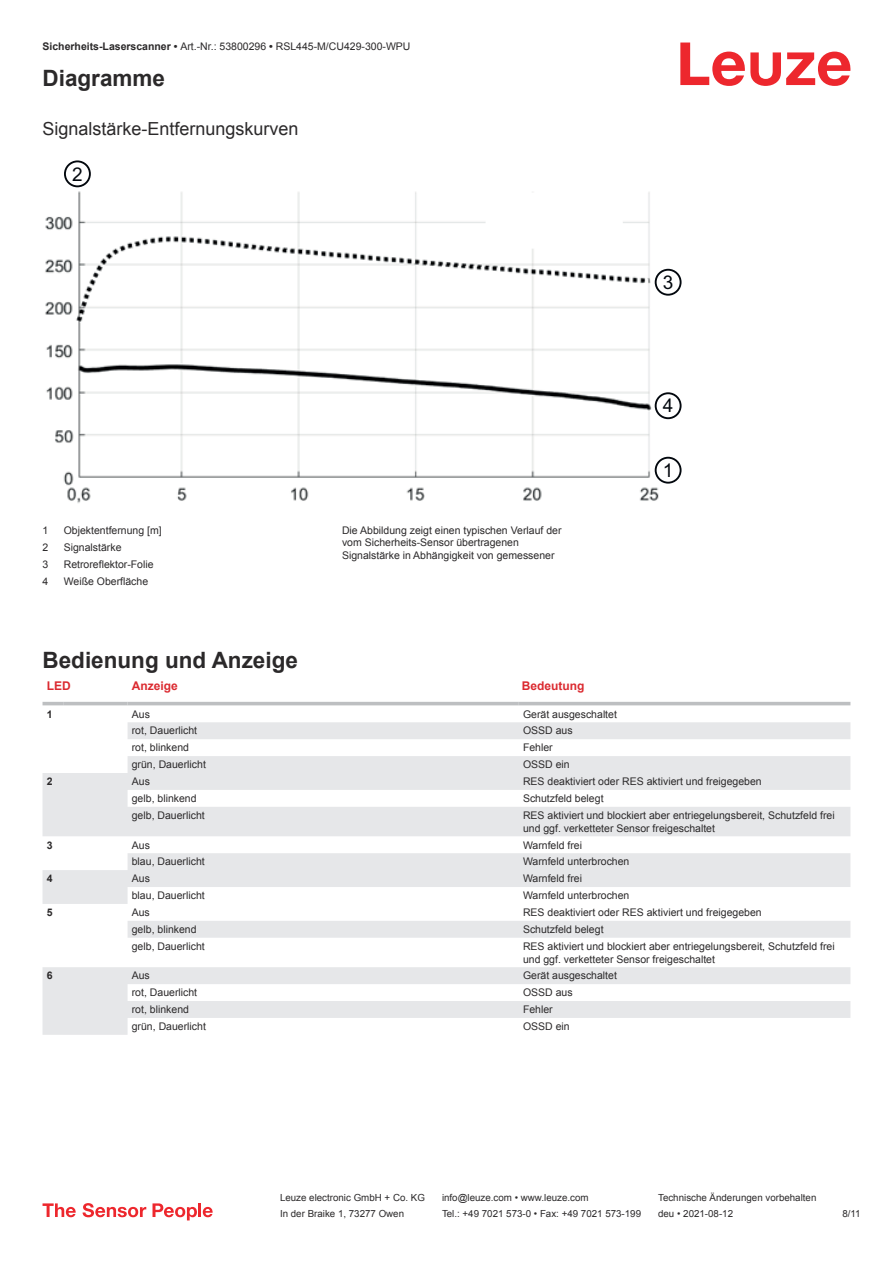
<style>
.page{position:relative;width:893px;height:1263px;background:#fff}
.page>*{position:absolute;margin:0;border:0;box-sizing:border-box;transform-origin:0 0}
.t1{font:700 22.5px "Arial";color:#2b292a}
.t2{font:18px "Arial";color:#2b292a}
.t3{font:700 12px "Arial";color:#db2a30}
.t4{font:10.5px/12.6px "Arial";color:#2b292a}
.t5{font:700 10.5px "Arial";color:#2b292a}
.t6{font:9.75px "Arial";color:#2b292a}
.s1{font-weight:700}
</style>
<div class="page">
<svg style="left:680px;top:43px;width:170px;height:43px"></svg>
<svg style="left:43px;top:701px;width:807px;height:5px;fill:#eceded"></svg>
<svg style="left:43px;top:722px;width:807px;height:313px;fill:#e6e7e9"></svg>
<hr style="left:43px;top:702px;width:21px;height:3px;background:#bdbfc1">
<hr style="left:64px;top:702px;width:64px;height:3px;background:#bdbfc1">
<hr style="left:128px;top:702px;width:391px;height:3px;background:#bdbfc1">
<hr style="left:519px;top:702px;width:331px;height:3px;background:#bdbfc1">
<svg style="left:43px;top:1203px;width:33px;height:14px"></svg>
<svg style="left:83px;top:1203px;width:63px;height:14px"></svg>
<svg style="left:153px;top:1203px;width:44px;height:17px"></svg>
<hr style="left:198px;top:1203px;width:3px;height:14px;background:#ed272d">
<svg style="left:203px;top:1207px;width:10px;height:10px"></svg>
<img style="left:45px;top:191px;width:617px;height:312px">
<svg style="left:655px;top:457px;width:26px;height:26px"></svg>
<div style="left:655px;top:457px;width:27px;height:27px;border:2px solid #03080e;border-radius:50%"></div>
<svg style="left:65px;top:161px;width:25px;height:26px"></svg>
<div style="left:64px;top:160px;width:27px;height:27px;border:2px solid #03080e;border-radius:50%"></div>
<svg style="left:655px;top:269px;width:26px;height:26px"></svg>
<div style="left:655px;top:269px;width:27px;height:27px;border:2px solid #03080e;border-radius:50%"></div>
<svg style="left:655px;top:393px;width:26px;height:25px"></svg>
<div style="left:655px;top:392px;width:27px;height:27px;border:2px solid #03080e;border-radius:50%"></div>
<svg style="left:665px;top:463px;width:5px;height:14px"></svg>
<svg style="left:73px;top:167px;width:9px;height:14px"></svg>
<svg style="left:664px;top:275px;width:8px;height:14px"></svg>
<svg style="left:663px;top:399px;width:9px;height:13px"></svg>
<p class="t4" style="left:43px;top:41px;width:369px"><span class="s1">Sicherheits-Laserscanner •</span> Art.-Nr.: 53800296 <span class="s1">•</span> RSL445-M/CU429-300-WPU</p>
<h1 class="t1" style="left:43px;top:70px;width:124px">Diagramme</h1>
<h2 class="t2" style="left:43px;top:122px;width:258px">Signalstärke-Entfernungskurven</h2>
<p class="t4" style="left:43px;top:525px;width:7px">1</p>
<p class="t4" style="left:64px;top:525px;width:100px">Objektentfernung [m]</p>
<p class="t4" style="left:43px;top:542px;width:7px">2</p>
<p class="t4" style="left:64px;top:542px;width:59px">Signalstärke</p>
<p class="t4" style="left:43px;top:559px;width:7px">3</p>
<p class="t4" style="left:64px;top:559px;width:91px">Retroreflektor-Folie</p>
<p class="t4" style="left:43px;top:576px;width:7px">4</p>
<p class="t4" style="left:64px;top:576px;width:86px">Weiße Oberfläche</p>
<p class="t4" style="left:342px;top:525px;width:221px">Die Abbildung zeigt einen typischen Verlauf der vom Sicherheits-Sensor übertragenen<br>Signalstärke in Abhängigkeit von gemessener</p>
<h1 class="t1" style="left:43px;top:651px;width:257px">Bedienung und Anzeige</h1>
<p class="t3" style="left:47px;top:681px;width:25px">LED</p>
<p class="t3" style="left:132px;top:681px;width:48px">Anzeige</p>
<p class="t3" style="left:522px;top:681px;width:64px">Bedeutung</p>
<p class="t5" style="left:47px;top:710px;width:7px">1</p>
<p class="t4" style="left:132px;top:708px;width:20px">Aus</p>
<p class="t4" style="left:523px;top:708px;width:95px">Gerät ausgeschaltet</p>
<p class="t4" style="left:132px;top:725px;width:67px">rot, Dauerlicht</p>
<p class="t4" style="left:523px;top:725px;width:51px">OSSD aus</p>
<p class="t4" style="left:132px;top:742px;width:59px">rot, blinkend</p>
<p class="t4" style="left:523px;top:742px;width:31px">Fehler</p>
<p class="t4" style="left:132px;top:759px;width:76px">grün, Dauerlicht</p>
<p class="t4" style="left:523px;top:759px;width:48px">OSSD ein</p>
<p class="t5" style="left:47px;top:777px;width:7px">2</p>
<p class="t4" style="left:132px;top:776px;width:20px">Aus</p>
<p class="t4" style="left:523px;top:776px;width:240px">RES deaktiviert oder RES aktiviert und freigegeben</p>
<p class="t4" style="left:132px;top:793px;width:66px">gelb, blinkend</p>
<p class="t4" style="left:523px;top:793px;width:82px">Schutzfeld belegt</p>
<p class="t4" style="left:132px;top:810px;width:74px">gelb, Dauerlicht</p>
<p class="t4" style="left:523px;top:810px;width:313px">RES aktiviert und blockiert aber entriegelungsbereit, Schutzfeld frei und ggf. verketteter Sensor freigeschaltet</p>
<p class="t5" style="left:47px;top:841px;width:7px">3</p>
<p class="t4" style="left:132px;top:839px;width:20px">Aus</p>
<p class="t4" style="left:523px;top:839px;width:61px">Warnfeld frei</p>
<p class="t4" style="left:132px;top:856px;width:74px">blau, Dauerlicht</p>
<p class="t4" style="left:523px;top:856px;width:108px">Warnfeld unterbrochen</p>
<p class="t5" style="left:47px;top:875px;width:7px">4</p>
<p class="t4" style="left:132px;top:873px;width:20px">Aus</p>
<p class="t4" style="left:523px;top:873px;width:61px">Warnfeld frei</p>
<p class="t4" style="left:132px;top:890px;width:74px">blau, Dauerlicht</p>
<p class="t4" style="left:523px;top:890px;width:108px">Warnfeld unterbrochen</p>
<p class="t5" style="left:47px;top:908px;width:7px">5</p>
<p class="t4" style="left:132px;top:907px;width:20px">Aus</p>
<p class="t4" style="left:523px;top:907px;width:240px">RES deaktiviert oder RES aktiviert und freigegeben</p>
<p class="t4" style="left:132px;top:924px;width:66px">gelb, blinkend</p>
<p class="t4" style="left:523px;top:924px;width:82px">Schutzfeld belegt</p>
<p class="t4" style="left:132px;top:941px;width:74px">gelb, Dauerlicht</p>
<p class="t4" style="left:523px;top:941px;width:313px">RES aktiviert und blockiert aber entriegelungsbereit, Schutzfeld frei und ggf. verketteter Sensor freigeschaltet</p>
<p class="t5" style="left:47px;top:972px;width:7px">6</p>
<p class="t4" style="left:132px;top:970px;width:20px">Aus</p>
<p class="t4" style="left:523px;top:970px;width:95px">Gerät ausgeschaltet</p>
<p class="t4" style="left:132px;top:987px;width:67px">rot, Dauerlicht</p>
<p class="t4" style="left:523px;top:987px;width:51px">OSSD aus</p>
<p class="t4" style="left:132px;top:1004px;width:59px">rot, blinkend</p>
<p class="t4" style="left:523px;top:1004px;width:31px">Fehler</p>
<p class="t4" style="left:132px;top:1021px;width:76px">grün, Dauerlicht</p>
<p class="t4" style="left:523px;top:1021px;width:48px">OSSD ein</p>
<p class="t6" style="left:280px;top:1194px;width:146px">Leuze electronic GmbH + Co. KG</p>
<p class="t6" style="left:442px;top:1194px;width:148px">info@leuze.com • www.leuze.com</p>
<p class="t6" style="left:658px;top:1194px;width:160px">Technische Änderungen vorbehalten</p>
<p class="t6" style="left:280px;top:1210px;width:126px">In der Braike 1, 73277 Owen</p>
<p class="t6" style="left:442px;top:1210px;width:201px">Tel.: +49 7021 573-0 • Fax: +49 7021 573-199</p>
<p class="t6" style="left:658px;top:1210px;width:76px">deu • 2021-08-12</p>
<p class="t6" style="left:842px;top:1210px;width:20px">8 /11</p>
</div>
